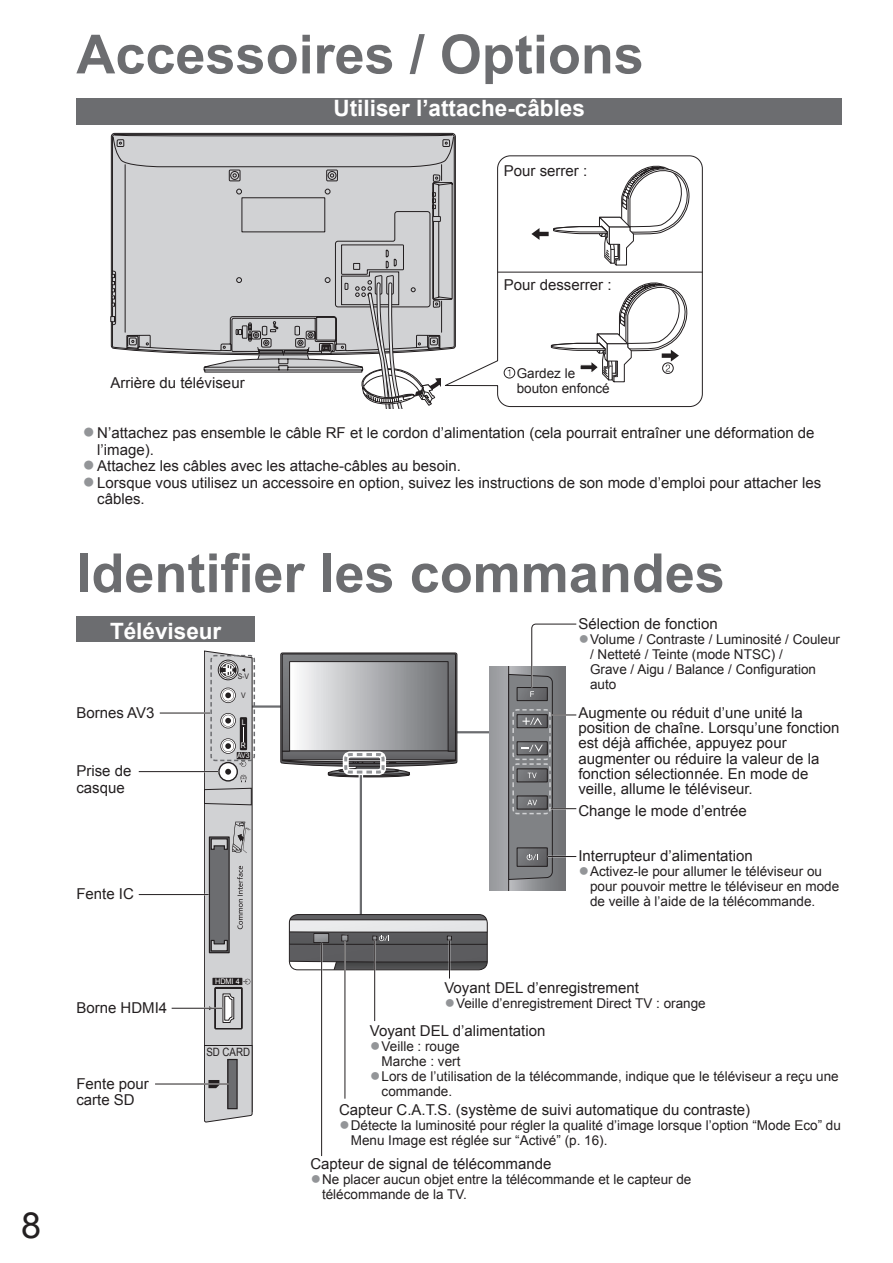
<style>
.page{position:relative;width:893px;height:1263px;background:#fff}
.page>*{position:absolute;margin:0;border:0;box-sizing:border-box;transform-origin:0 0}
.t1{font:700 54px "Arial";color:#6c6d70}
.t2{font:36px "Arial";color:#231f20}
.t3{font:700 22.5px "Arial";color:#fff}
.t4{font:21px/33px "Arial";color:#939598}
.t5{font:18px/30px "Arial";color:#939598}
.t6{font:15px/16.5px "Arial";color:#231f20}
.t7{font:13.5px/15px "Arial";color:#231f20}
.t8{font:11.4px "Arial";color:#231f20;scale:.85 1}
.t9{font:7.65px "Arial";color:#fff;scale:.95 1}
.t10{font:7.65px "Arial";color:#fff;scale:.9 1}
.t11{font:7.65px "Arial";color:#231f20;scale:.9 1}
.s1{font-size:18px;color:#939598}
</style>
<div class="page">
<div style="left:404px;top:730px;width:95px;height:5px;background:#c4c5c6"></div>
<hr style="left:404px;top:731px;width:95px;height:2px;background:#6c6d70">
<hr style="left:221px;top:705px;width:94px;height:3px;background:#6c6d70">
<div style="left:508px;top:667px;width:57px;height:223px;background:linear-gradient(to right,#b8b9bd,#696b6d)"></div>
<div style="left:489px;top:667px;width:19px;height:223px;background:#9e9fa3"></div>
<hr style="left:508px;top:667px;width:1px;height:223px;background:#231f20">
<div style="left:358px;top:772px;width:5px;height:158px;background:#dadadb"></div>
<hr style="left:360px;top:772px;width:2px;height:158px;background:#6c6d70">
<div style="left:76px;top:98px;width:766px;height:27px;background:#6c6d70"></div>
<svg style="left:112px;top:132px;width:343px;height:222px;background:#c7c7c9"></svg>
<svg style="left:110px;top:270px;width:6px;height:56px"></svg>
<hr style="left:125px;top:165px;width:1px;height:167px;background:#231f20">
<svg style="left:204px;top:165px;width:238px;height:244px"></svg>
<svg style="left:442px;top:155px;width:261px;height:252px"></svg>
<hr style="left:497px;top:272px;width:205px;height:1px;background:#231f20">
<svg style="left:531px;top:161px;width:159px;height:105px"></svg>
<svg style="left:508px;top:369px;width:2px;height:7px"></svg>
<div style="left:504px;top:367px;width:11px;height:11px;border:1px solid #231f20;border-radius:50%"></div>
<svg style="left:542px;top:278px;width:145px;height:105px"></svg>
<div style="left:662px;top:363px;width:11px;height:11px;border:1px solid #231f20;border-radius:50%"></div>
<svg style="left:289px;top:915px;width:198px;height:55px;background:#7a7a7c"></svg>
<div style="left:289px;top:914px;width:198px;height:56px;border:1px solid #231f20;border-radius:9px"></div>
<div style="left:76px;top:617px;width:179px;height:25px;background:#6c6d70"></div>
<hr style="left:449px;top:940px;width:1px;height:39px;background:#231f20">
<svg style="left:508px;top:623px;width:69px;height:257px"></svg>
<svg style="left:204px;top:651px;width:52px;height:471px;background:#b2b2b4"></svg>
<hr style="left:160px;top:712px;width:50px;height:2px;background:#fff">
<hr style="left:160px;top:713px;width:50px;height:1px;background:#231f20">
<hr style="left:139px;top:771px;width:79px;height:1px;background:#231f20">
<hr style="left:139px;top:894px;width:70px;height:1px;background:#231f20">
<hr style="left:172px;top:1007px;width:50px;height:2px;background:#fff">
<hr style="left:172px;top:1008px;width:50px;height:1px;background:#231f20">
<hr style="left:155px;top:1083px;width:73px;height:2px;background:#fff">
<hr style="left:155px;top:1084px;width:73px;height:1px;background:#231f20">
<svg style="left:280px;top:653px;width:177px;height:124px;background:#a0a0a3"></svg>
<hr style="left:374px;top:940px;width:1px;height:81px;background:#231f20">
<hr style="left:344px;top:941px;width:2px;height:158px;background:#fff">
<hr style="left:344px;top:941px;width:1px;height:158px;background:#231f20">
<hr style="left:321px;top:943px;width:1px;height:213px;background:#231f20">
<h1 class="t1" style="left:76px;top:25px;width:569px">Accessoires / Options</h1>
<h3 class="t3" style="left:333px;top:96px;width:253px">Utiliser l’attache-câbles</h3>
<p class="t6" style="left:504px;top:162px;width:85px">Pour serrer :</p>
<h2 class="t2" style="left:21px;top:1206px;width:22px">8</h2>
<p class="t6" style="left:504px;top:277px;width:109px">Pour desserrer :</p>
<p class="t7" style="left:516px;top:365px;width:60px">Gardez le</p>
<p class="t6" style="left:110px;top:375px;width:136px">Arrière du téléviseur</p>
<p class="t7" style="left:516px;top:380px;width:95px">bouton enfoncé</p>
<p class="t6" style="left:97px;top:425px;width:725px">N’attachez pas ensemble le câble RF et le cordon d’alimentation (cela pourrait entraîner une déformation de l’image).<br>Attachez les câbles avec les attache-câbles au besoin.<br>Lorsque vous utilisez un accessoire en option, suivez les instructions de son mode d’emploi pour attacher les câbles.</p>
<h3 class="t4" style="left:82px;top:414px;width:14px">● ●</h3>
<h3 class="t4" style="left:82px;top:464px;width:14px">●</h3>
<h1 class="t1" style="left:76px;top:543px;width:650px">Identifier les commandes</h1>
<h3 class="t3" style="left:110px;top:619px;width:113px">Téléviseur</h3>
<p class="t6" style="left:578px;top:616px;width:141px">Sélection de fonction</p>
<p class="t7" style="left:590px;top:632px;width:251px">Volume / Contraste / Luminosité / Couleur / Netteté / Teinte (mode NTSC) /<br>Grave / Aigu / Balance / Configuration auto</p>
<p class="t5" style="left:578px;top:623px;width:12px">●</p>
<p class="t11" style="left:238px;top:672px;width:14px">S-V</p>
<p class="t6" style="left:76px;top:704px;width:80px">Bornes AV3</p>
<p class="t6" style="left:76px;top:763px;width:57px">Prise de casque</p>
<p class="t6" style="left:76px;top:886px;width:59px">Fente IC</p>
<p class="t6" style="left:76px;top:999px;width:92px">Borne HDMI4</p>
<p class="t6" style="left:76px;top:1075px;width:74px">Fente pour carte SD</p>
<p class="t11" style="left:241px;top:691px;width:7px">V</p>
<p class="t10" style="left:242px;top:718px;width:6px">L</p>
<p class="t10" style="left:241px;top:741px;width:7px">R</p>
<p class="t10" style="left:237px;top:752px;width:15px">AV3</p>
<p class="t9" style="left:215px;top:977px;width:27px">HDMI 4</p>
<p class="t8" style="left:206px;top:1045px;width:53px">SD CARD</p>
<p class="t6" style="left:578px;top:705px;width:262px;line-height:15.3px">Augmente ou réduit d’une unité la position de chaîne. Lorsqu’une fonction est déjà affichée, appuyez pour augmenter ou réduire la valeur de la fonction sélectionnée. En mode de veille, allume le téléviseur.</p>
<p class="t6" style="left:578px;top:802px;width:170px">Change le mode d’entrée</p>
<p class="t6" style="left:578px;top:848px;width:176px">Interrupteur d’alimentation</p>
<p class="t7" style="left:590px;top:864px;width:251px">Activez-le pour allumer le téléviseur ou pour pouvoir mettre le téléviseur en mode de veille à l’aide de la télécommande.</p>
<p class="t5" style="left:578px;top:855px;width:12px">●</p>
<p class="t6" style="left:444px;top:980px;width:196px">Voyant DEL d’enregistrement</p>
<p class="t7" style="left:444px;top:996px;width:263px"><span class="s1">●</span>Veille d’enregistrement Direct TV : orange</p>
<p class="t6" style="left:370px;top:1022px;width:177px">Voyant DEL d’alimentation</p>
<p class="t7" style="left:381px;top:1038px;width:458px">Veille : rouge<br>Marche : vert<br>Lors de l’utilisation de la télécommande, indique que le téléviseur a reçu une commande.</p>
<p class="t5" style="left:370px;top:1029px;width:12px">● ●</p>
<p class="t6" style="left:339px;top:1102px;width:413px">Capteur C.A.T.S. (système de suivi automatique du contraste)</p>
<p class="t7" style="left:351px;top:1118px;width:491px">Détecte la luminosité pour régler la qualité d’image lorsque l’option “Mode Eco” du<br>Menu Image est réglée sur “Activé” (p. 16).</p>
<p class="t5" style="left:339px;top:1109px;width:12px">●</p>
<p class="t6" style="left:310px;top:1156px;width:242px">Capteur de signal de télécommande</p>
<p class="t7" style="left:322px;top:1172px;width:371px">Ne placer aucun objet entre la télécommande et le capteur de télécommande de la TV.</p>
<p class="t5" style="left:310px;top:1163px;width:12px">●</p>
</div>
